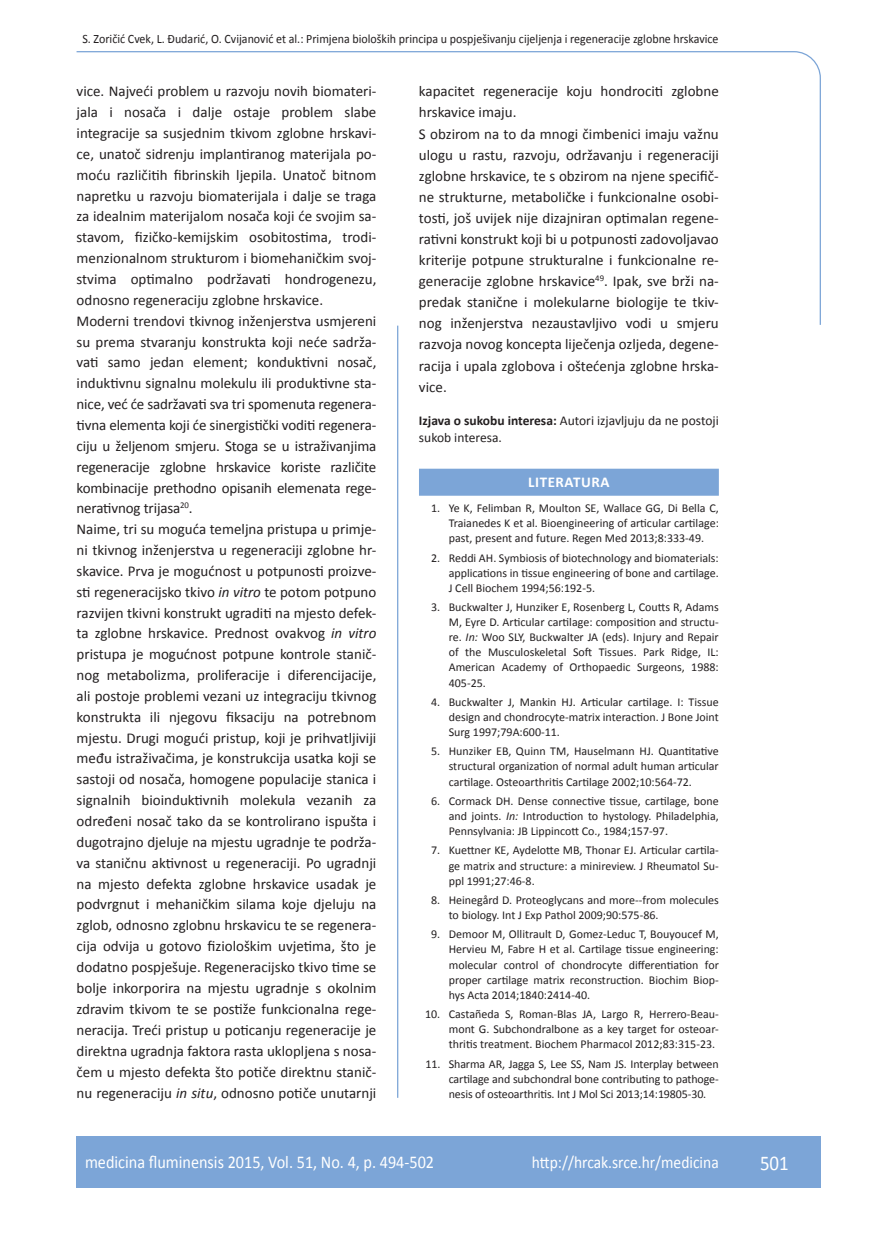
<style>
.page{position:relative;width:872px;height:1234px;background:#fff}
.page>*{position:absolute;margin:0;border:0;box-sizing:border-box;transform-origin:0 0}
.t1{font:21px "Calibri";color:#fff;scale:.9 1}
.t2{font:18px "Calibri";color:#fff;scale:.9 1}
.t3{font:17.25px "Calibri";color:#fff;scale:.9 1}
.t4{font:15px/20.9px "Calibri";color:#231f20}
.t5{font:700 15px "Calibri";letter-spacing:.04em;color:#fff}
.t6{font:13.5px/16.6px "Calibri";color:#231f20}
.t7{font:12.75px "Calibri";color:#231f20;scale:.94 1}
.t8{font:12px/15px "Calibri";color:#231f20;text-align:justify}
.s1{font-style:italic}
.s2{font-weight:700}
</style>
<div class="page">
<svg style="left:76px;top:51px;width:745px;height:275px"></svg>
<hr style="left:397px;top:325px;width:1px;height:772px;background:#7ca5d7">
<div style="left:77px;top:1135px;width:744px;height:51px;background:#7ca5d7"></div>
<div style="left:419px;top:468px;width:300px;height:27px;background:#7ca5d7"></div>
<p class="t7" style="left:82px;top:30px;width:678px">S. Zoričić Cvek, L. Đudarić, O. Cvijanović et al.: Primjena bioloških principa u pospješivanju cijeljenja i regeneracije zglobne hrskavice</p>
<p class="t4" style="left:77px;top:80px;width:301px">vice. Najveći problem u razvoju novih biomateri&shy;jala i nosača i dalje ostaje problem slabe integracije sa susjednim tkivom zglobne hrskavi&shy;ce, unatoč sidrenju implantiranog materijala po&shy;moću različitih fibrinskih ljepila. Unatoč bitnom napretku u razvoju biomaterijala i dalje se traga za idealnim materijalom nosača koji će svojim sa&shy;stavom, fizičko-kemijskim osobitostima, trodi&shy;menzionalnom strukturom i biomehaničkim svoj&shy;stvima optimalno podržavati hondrogenezu, odnosno regeneraciju zglobne hrskavice.<br>Moderni trendovi tkivnog inženjerstva usmjereni su prema stvaranju konstrukta koji neće sadrža&shy;vati samo jedan element; konduktivni nosač, induktivnu signalnu molekulu ili produktivne sta&shy;nice, već će sadržavati sva tri spomenuta regenera&shy;tivna elementa koji će sinergistički voditi regenera&shy;ciju u željenom smjeru. Stoga se u istraživanjima regeneracije zglobne hrskavice koriste različite kombinacije prethodno opisanih elemenata rege&shy;nerativnog trijasa<sup>20</sup>.<br>Naime, tri su moguća temeljna pristupa u primje&shy;ni tkivnog inženjerstva u regeneraciji zglobne hr&shy;skavice. Prva je mogućnost u potpunosti proizve&shy;sti regeneracijsko tkivo <span class="s1">in vitro</span> te potom potpuno razvijen tkivni konstrukt ugraditi na mjesto defek&shy;ta zglobne hrskavice. Prednost ovakvog <span class="s1">in vitro </span>pristupa je mogućnost potpune kontrole stanič&shy;nog metabolizma, proliferacije i diferencijacije, ali postoje problemi vezani uz integraciju tkivnog konstrukta ili njegovu fiksaciju na potrebnom mjestu. Drugi mogući pristup, koji je prihvatljiviji među istraživačima, je konstrukcija usatka koji se sastoji od nosača, homogene populacije stanica i signalnih bioinduktivnih molekula vezanih za određeni nosač tako da se kontrolirano ispušta i dugotrajno djeluje na mjestu ugradnje te podrža&shy;va staničnu aktivnost u regeneraciji. Po ugradnji na mjesto defekta zglobne hrskavice usadak je podvrgnut i mehaničkim silama koje djeluju na zglob, odnosno zglobnu hrskavicu te se regenera&shy;cija odvija u gotovo fiziološkim uvjetima, što je dodatno pospješuje. Regeneracijsko tkivo time se bolje inkorporira na mjestu ugradnje s okolnim zdravim tkivom te se postiže funkcionalna rege&shy;neracija. Treći pristup u poticanju regeneracije je direktna ugradnja faktora rasta uklopljena s nosa&shy;čem u mjesto defekta što potiče direktnu stanič&shy;nu regeneraciju <span class="s1">in situ</span>, odnosno potiče unutarnji</p>
<p class="t4" style="left:419px;top:80px;width:301px">kapacitet regeneracije koju hondrociti zglobne hrskavice imaju.<br>S obzirom na to da mnogi čimbenici imaju važnu ulogu u rastu, razvoju, održavanju i regeneraciji zglobne hrskavice, te s obzirom na njene specifič&shy;ne strukturne, metaboličke i funkcionalne osobi&shy;tosti, još uvijek nije dizajniran optimalan regene&shy;rativni konstrukt koji bi u potpunosti zadovoljavao kriterije potpune strukturalne i funkcionalne re&shy;generacije zglobne hrskavice<sup>49</sup>. Ipak, sve brži na&shy;predak stanične i molekularne biologije te tkiv&shy;nog inženjerstva nezaustavljivo vodi u smjeru razvoja novog koncepta liječenja ozljeda, degene&shy;racija i upala zglobova i oštećenja zglobne hrska&shy;vice.</p>
<p class="t6" style="left:419px;top:412px;width:301px"><span class="s2">Izjava o sukobu interesa:</span> Autori izjavljuju da ne postoji sukob interesa.</p>
<p class="t5" style="left:528px;top:473px;width:83px">LITERATURA</p>
<p class="t8" style="left:449px;top:500px;width:272px;text-indent:-18px">1. Ye K, Felimban R, Moulton SE, Wallace GG, Di Bella C, Traianedes K et al. Bioengineering of articular cartilage: past, present and future. Regen Med 2013;8:333-49.</p>
<p class="t8" style="left:449px;top:549px;width:271px;text-indent:-18px">2. Reddi AH. Symbiosis of biotechnology and biomaterials: applications in tissue engineering of bone and cartilage.<br>J Cell Biochem 1994;56:192-5.</p>
<p class="t8" style="left:449px;top:599px;width:272px;text-indent:-18px">3. Buckwalter J, Hunziker E, Rosenberg L, Coutts R, Adams M, Eyre D. Articular cartilage: composition and structu&shy;re. <span class="s1">In:</span> Woo SLY, Buckwalter JA (eds). Injury and Repair of the Musculoskeletal Soft Tissues. Park Ridge, IL:<br>American Academy of Orthopaedic Surgeons, 1988:<br>405-25.</p>
<p class="t8" style="left:449px;top:693px;width:272px;text-indent:-18px">4. Buckwalter J, Mankin HJ. Articular cartilage. I: Tissue design and chondrocyte-matrix interaction. J Bone Joint Surg 1997;79A:600-11.</p>
<p class="t8" style="left:449px;top:743px;width:271px;text-indent:-18px">5. Hunziker EB, Quinn TM, Hauselmann HJ. Quantitative structural organization of normal adult human articular cartilage. Osteoarthritis Cartilage 2002;10:564-72.</p>
<p class="t8" style="left:449px;top:792px;width:271px;text-indent:-18px">6. Cormack DH. Dense connective tissue, cartilage, bone and joints. <span class="s1">In:</span> Introduction to hystology. Philadelphia, Pennsylvania: JB Lippincott Co., 1984;157-97.</p>
<p class="t8" style="left:449px;top:842px;width:271px;text-indent:-18px">7. Kuettner KE, Aydelotte MB, Thonar EJ. Articular cartila&shy;ge matrix and structure: a minireview. J Rheumatol Su&shy;ppl 1991;27:46-8.</p>
<p class="t8" style="left:449px;top:891px;width:271px;text-indent:-18px">8. Heinegård D. Proteoglycans and more--from molecules to biology. Int J Exp Pathol 2009;90:575-86.</p>
<p class="t8" style="left:449px;top:926px;width:271px;text-indent:-18px">9. Demoor M, Ollitrault D, Gomez-Leduc T, Bouyoucef M, Hervieu M, Fabre H et al. Cartilage tissue engineering: molecular control of chondrocyte differentiation for proper cartilage matrix reconstruction. Biochim Biop&shy;hys Acta 2014;1840:2414-40.</p>
<p class="t8" style="left:449px;top:1005px;width:272px;text-indent:-24px">10. Castañeda S, Roman-Blas JA, Largo R, Herrero-Beau&shy;mont G. Subchondralbone as a key target for osteoar&shy;thritis treatment. Biochem Pharmacol 2012;83:315-23.</p>
<p class="t8" style="left:449px;top:1055px;width:271px;text-indent:-23px">11. Sharma AR, Jagga S, Lee SS, Nam JS. Interplay between cartilage and subchondral bone contributing to pathoge&shy;nesis of osteoarthritis. Int J Mol Sci 2013;14:19805-30.</p>
<p class="t2" style="left:85px;top:1150px;width:389px">medicina fluminensis 2015, Vol. 51, No. 4, p. 494-502</p>
<p class="t3" style="left:532px;top:1151px;width:209px">http://hrcak.srce.hr/medicina</p>
<h1 class="t1" style="left:760px;top:1149px;width:33px">501</h1>
</div>
